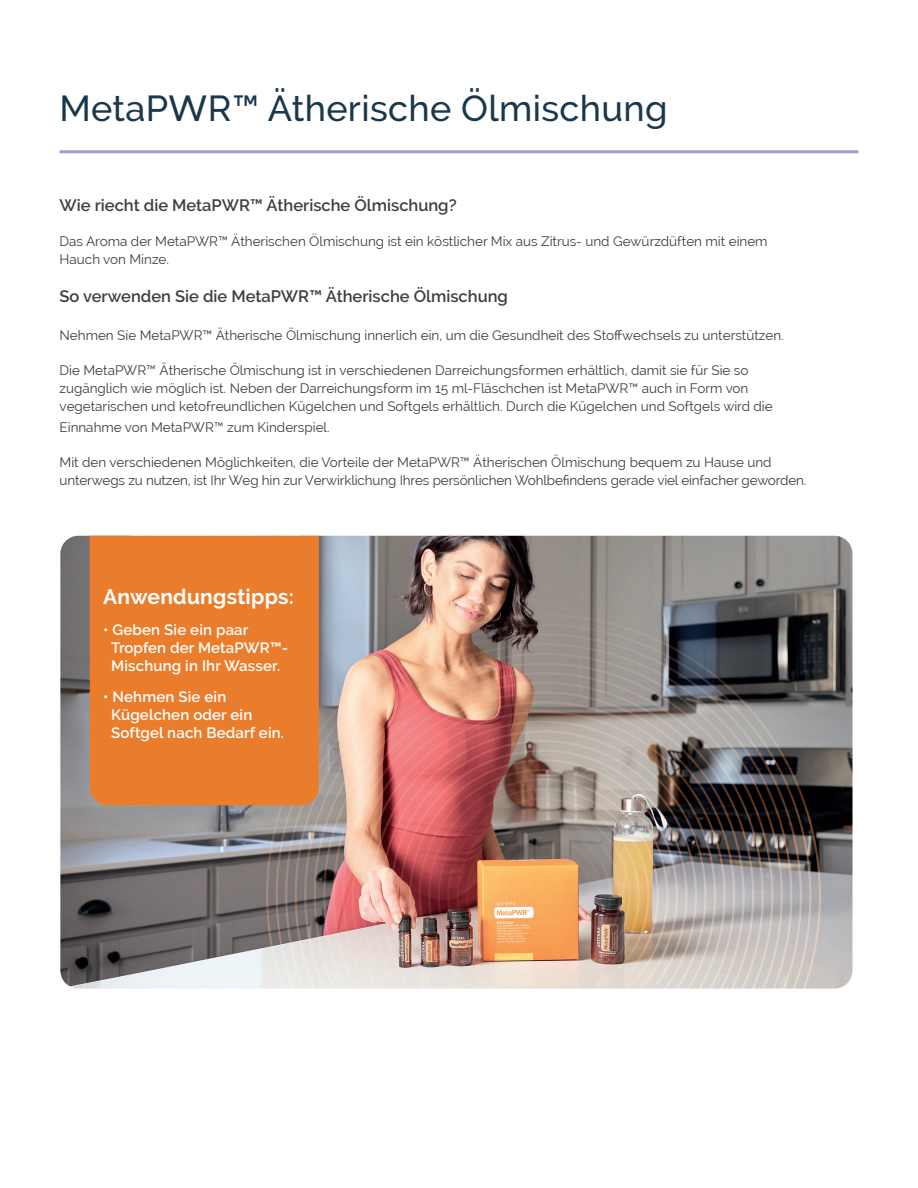
<style>
.page{position:relative;width:918px;height:1188px;background:#fff}
.page>*{position:absolute;margin:0;border:0;box-sizing:border-box;transform-origin:0 0}
.t1{font:500 36px "Raleway";letter-spacing:.01em;color:#1a374b}
.t2{font:700 21px "Raleway";letter-spacing:.01em;color:#fff}
.t3{font:600 16.5px "Raleway";color:#3e3e3f}
.t4{font:600 15px/18px "Raleway";letter-spacing:.01em;color:#fff}
.t5{font:13.5px/18px "Raleway";color:#3e3e3f}
</style>
<div class="page">
<img style="left:60px;top:536px;width:793px;height:453px">
<hr style="left:60px;top:150px;width:798px;height:3px;background:#9e9fcb">
<div style="left:90px;top:536px;width:229px;height:269px;background:#ea7d2b"></div>
<h1 class="t1" style="left:60px;top:88px;width:610px">MetaPWR™ Ätherische Ölmischung</h1>
<p class="t3" style="left:60px;top:196px;width:399px">Wie riecht die MetaPWR™ Ätherische Ölmischung?</p>
<p class="t5" style="left:60px;top:232px;width:710px">Das Aroma der MetaPWR™ Ätherischen Ölmischung ist ein köstlicher Mix aus Zitrus- und Gewürzdüften mit einem<br>Hauch von Minze.</p>
<p class="t3" style="left:60px;top:287px;width:450px">So verwenden Sie die MetaPWR™ Ätherische Ölmischung</p>
<p class="t5" style="left:60px;top:326px;width:726px">Nehmen Sie MetaPWR™ Ätherische Ölmischung innerlich ein, um die Gesundheit des Stoffwechsels zu unterstützen.</p>
<p class="t5" style="left:60px;top:361px;width:715px">Die MetaPWR™ Ätherische Ölmischung ist in verschiedenen Darreichungsformen erhältlich, damit sie für Sie so zugänglich wie möglich ist. Neben der Darreichungsform im 15 ml-Fläschchen ist MetaPWR™ auch in Form von vegetarischen und ketofreundlichen Kügelchen und Softgels erhältlich. Durch die Kügelchen und Softgels wird die</p>
<p class="t5" style="left:60px;top:418px;width:272px">Einnahme von MetaPWR™ zum Kinderspiel.</p>
<p class="t5" style="left:60px;top:453px;width:748px">Mit den verschiedenen Möglichkeiten, die Vorteile der MetaPWR™ Ätherischen Ölmischung bequem zu Hause und unterwegs zu nutzen, ist Ihr Weg hin zur Verwirklichung Ihres persönlichen Wohlbefindens gerade viel einfacher geworden.</p>
<h2 class="t2" style="left:103px;top:584px;width:192px">Anwendungstipps:</h2>
<p class="t4" style="left:111px;top:620px;width:178px;text-indent:-8px">• Geben Sie ein paar<br>Tropfen der MetaPWR™-<br>Mischung in Ihr Wasser.</p>
<p class="t4" style="left:111px;top:687px;width:174px;text-indent:-8px">• Nehmen Sie ein<br>Kügelchen oder ein<br>Softgel nach Bedarf ein.</p>
</div>
